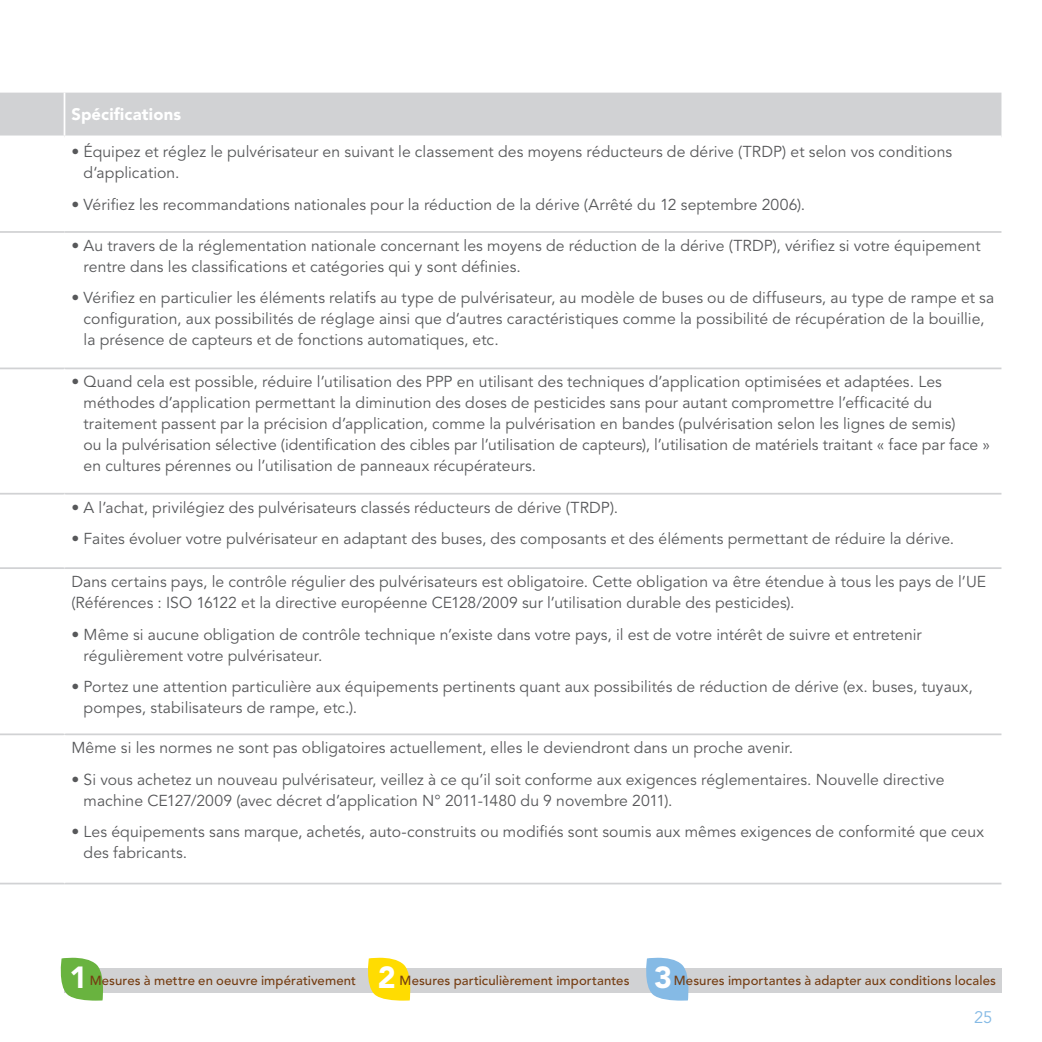
<style>
.page{position:relative;width:1042px;height:1042px;background:#fff}
.page>*{position:absolute;margin:0;border:0;box-sizing:border-box;transform-origin:0 0}
.t1{font:900 30.28px "Avenir LT Std";color:#fff}
.t2{font:900 16.62px "Avenir LT Std";letter-spacing:.01em;color:#fff}
.t3{font:16.62px "Avenir LT Std";color:#85bae5}
.t4{font:15.75px/21px "Avenir LT Std";letter-spacing:.005em;color:#57585a}
.t5{font:500 13.12px "Avenir LT Std";letter-spacing:.01em;color:#753d12}
</style>
<div class="page">
<div style="left:0;top:93px;width:1001px;height:42px;background:#d1d2d4"></div>
<hr style="left:64px;top:93px;width:1px;height:42px;background:#fff">
<svg style="left:0;top:135px;width:64px;height:1px"></svg>
<svg style="left:64px;top:135px;width:937px;height:2px"></svg>
<hr style="left:0;top:231px;width:64px;height:2px;background:#d1d2d4">
<hr style="left:64px;top:231px;width:937px;height:2px;background:#d1d2d4">
<hr style="left:0;top:367px;width:64px;height:2px;background:#d1d2d4">
<hr style="left:64px;top:367px;width:937px;height:2px;background:#d1d2d4">
<hr style="left:0;top:567px;width:64px;height:2px;background:#d1d2d4">
<hr style="left:64px;top:567px;width:937px;height:2px;background:#d1d2d4">
<hr style="left:0;top:733px;width:64px;height:2px;background:#d1d2d4">
<hr style="left:64px;top:733px;width:937px;height:2px;background:#d1d2d4">
<hr style="left:0;top:882px;width:64px;height:2px;background:#d1d2d4">
<hr style="left:64px;top:882px;width:937px;height:2px;background:#d1d2d4">
<hr style="left:0;top:493px;width:64px;height:1px;background:#d1d2d4">
<hr style="left:64px;top:493px;width:937px;height:1px;background:#d1d2d4">
<div style="left:64px;top:967px;width:938px;height:25px;background:#d1d2d4"></div>
<svg style="left:60px;top:958px;width:43px;height:42px;background:#7fbd5b"></svg>
<svg style="left:365px;top:958px;width:45px;height:42px"></svg>
<svg style="left:643px;top:958px;width:45px;height:42px"></svg>
<p class="t2" style="left:71px;top:104px;width:111px">Spécifications</p>
<p class="t4" style="left:84px;top:142px;width:870px;text-indent:-12px">• Équipez et réglez le pulvérisateur en suivant le classement des moyens réducteurs de dérive (TRDP) et selon vos conditions d‘application.</p>
<p class="t4" style="left:71px;top:194px;width:735px">• Vérifiez les recommandations nationales pour la réduction de la dérive (Arrêté du 12 septembre 2006).</p>
<p class="t4" style="left:84px;top:235px;width:898px;text-indent:-12px">• Au travers de la réglementation nationale concernant les moyens de réduction de la dérive (TRDP), vérifiez si votre équipement rentre dans les classifications et catégories qui y sont définies.</p>
<p class="t4" style="left:84px;top:288px;width:912px;text-indent:-12px">• Vérifiez en particulier les éléments relatifs au type de pulvérisateur, au modèle de buses ou de diffuseurs, au type de rampe et sa configuration, aux possibilités de réglage ainsi que d‘autres caractéristiques comme la possibilité de récupération de la bouillie, la présence de capteurs et de fonctions automatiques, etc.</p>
<p class="t4" style="left:84px;top:372px;width:908px;text-indent:-12px">• Quand cela est possible, réduire l’utilisation des PPP en utilisant des techniques d’application optimisées et adaptées. Les méthodes d’application permettant la diminution des doses de pesticides sans pour autant compromettre l’efficacité du traitement passent par la précision d’application, comme la pulvérisation en bandes (pulvérisation selon les lignes de semis)<br>ou la pulvérisation sélective (identification des cibles par l’utilisation de capteurs), l’utilisation de matériels traitant « face par face » en cultures pérennes ou l’utilisation de panneaux récupérateurs.</p>
<p class="t4" style="left:71px;top:497px;width:548px">• A l’achat, privilégiez des pulvérisateurs classés réducteurs de dérive (TRDP).</p>
<p class="t4" style="left:71px;top:529px;width:884px">• Faites évoluer votre pulvérisateur en adaptant des buses, des composants et des éléments permettant de réduire la dérive.</p>
<p class="t4" style="left:71px;top:571px;width:916px">Dans certains pays, le contrôle régulier des pulvérisateurs est obligatoire. Cette obligation va être étendue à tous les pays de l’UE (Références : ISO 16122 et la directive européenne CE128/2009 sur l’utilisation durable des pesticides).</p>
<p class="t4" style="left:84px;top:624px;width:840px;text-indent:-12px">• Même si aucune obligation de contrôle technique n’existe dans votre pays, il est de votre intérêt de suivre et entretenir régulièrement votre pulvérisateur.</p>
<p class="t4" style="left:84px;top:676px;width:891px;text-indent:-12px">• Portez une attention particulière aux équipements pertinents quant aux possibilités de réduction de dérive (ex. buses, tuyaux, pompes, stabilisateurs de rampe, etc.).</p>
<p class="t4" style="left:71px;top:738px;width:723px">Même si les normes ne sont pas obligatoires actuellement, elles le deviendront dans un proche avenir.</p>
<p class="t4" style="left:84px;top:769px;width:862px;text-indent:-12px">• Si vous achetez un nouveau pulvérisateur, veillez à ce qu’il soit conforme aux exigences réglementaires. Nouvelle directive machine CE127/2009 (avec décret d’application N° 2011-1480 du 9 novembre 2011).</p>
<p class="t4" style="left:84px;top:822px;width:902px;text-indent:-12px">• Les équipements sans marque, achetés, auto-construits ou modifiés sont soumis aux mêmes exigences de conformité que ceux des fabricants.</p>
<h1 class="t1" style="left:70px;top:958px;width:19px">1</h1>
<p class="t5" style="left:90px;top:973px;width:268px">Mesures à mettre en oeuvre impérativement</p>
<h1 class="t1" style="left:378px;top:958px;width:19px">2</h1>
<p class="t5" style="left:400px;top:973px;width:231px">Mesures particulièrement importantes</p>
<h1 class="t1" style="left:654px;top:959px;width:19px">3</h1>
<p class="t5" style="left:674px;top:973px;width:323px">Mesures importantes à adapter aux conditions locales</p>
<p class="t3" style="left:974px;top:1008px;width:20px">25</p>
</div>
